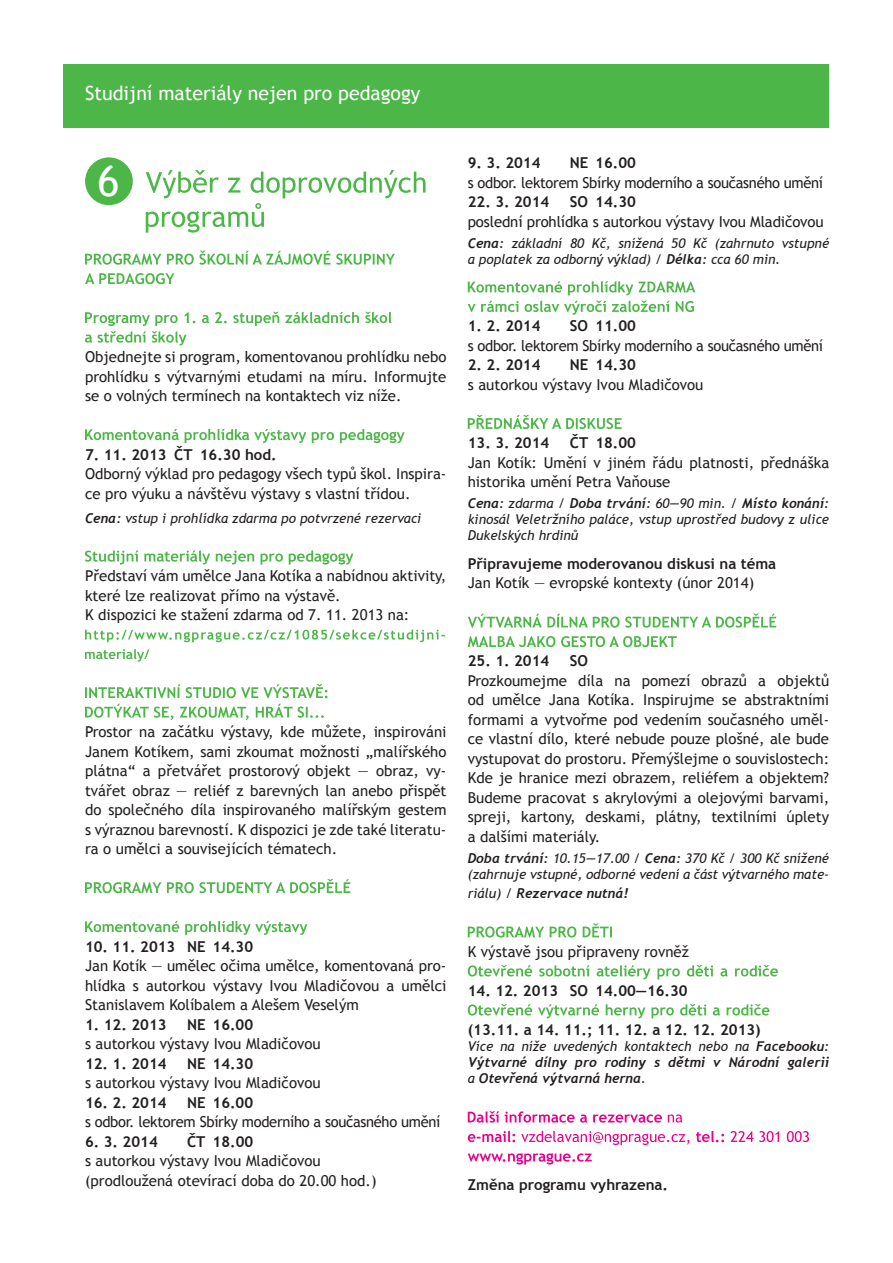
<style>
.page{position:relative;width:893px;height:1263px;background:#fff}
.page>*{position:absolute;margin:0;border:0;box-sizing:border-box;transform-origin:0 0}
.t1{font:42px "Trebuchet MS";color:#fff}
.t2{font:19.5px "Trebuchet MS";color:#fff}
.t3{font:15px/19.5px "Trebuchet MS";color:#231f20;text-align:justify}
.t4{font:700 15px "Trebuchet MS";color:#231f20}
.t5{font:15px "Trebuchet MS";letter-spacing:-.02em;color:#231f20}
.t6{font:italic 13.5px/16.2px "Trebuchet MS";color:#231f20}
.t7{font:italic 700 13.5px/16.2px "Trebuchet";color:#231f20}
.s1{font-family:"Trebuchet";font-weight:700}
.s2{font-family:"Trebuchet MS";font-weight:400}
</style>
<div class="page">
<div style="left:64px;top:64px;width:765px;height:64px;background:#4cb748"></div>
<div style="left:85px;top:157px;width:48px;height:48px;background:#4cb748;border-radius:50%"></div>
<svg style="left:146px;top:170px;width:279px;height:63px"></svg>
<svg style="left:85px;top:251px;width:310px;height:14px"></svg>
<svg style="left:85px;top:273px;width:89px;height:11px"></svg>
<svg style="left:85px;top:312px;width:307px;height:34px"></svg>
<svg style="left:85px;top:429px;width:320px;height:14px"></svg>
<svg style="left:85px;top:550px;width:268px;height:15px"></svg>
<svg style="left:85px;top:629px;width:360px;height:13px"></svg>
<svg style="left:85px;top:649px;width:64px;height:13px"></svg>
<svg style="left:85px;top:684px;width:242px;height:14px"></svg>
<svg style="left:85px;top:704px;width:239px;height:16px"></svg>
<svg style="left:85px;top:879px;width:265px;height:14px"></svg>
<svg style="left:85px;top:921px;width:222px;height:14px"></svg>
<svg style="left:468px;top:281px;width:227px;height:14px"></svg>
<svg style="left:468px;top:301px;width:226px;height:14px"></svg>
<svg style="left:468px;top:415px;width:153px;height:14px"></svg>
<svg style="left:468px;top:614px;width:308px;height:14px"></svg>
<svg style="left:468px;top:636px;width:209px;height:11px"></svg>
<svg style="left:468px;top:923px;width:144px;height:15px"></svg>
<svg style="left:468px;top:965px;width:310px;height:14px"></svg>
<svg style="left:468px;top:1004px;width:301px;height:14px"></svg>
<svg style="left:468px;top:1111px;width:214px;height:12px"></svg>
<svg style="left:468px;top:1131px;width:341px;height:14px"></svg>
<svg style="left:468px;top:1153px;width:124px;height:12px"></svg>
<h2 class="t2" style="left:85px;top:81px;width:337px">Studijní materiály nejen pro pedagogy</h2>
<h1 class="t1" style="left:98px;top:157px;width:24px">6</h1>
<p class="t3" style="left:85px;top:347px;width:363px">Objednejte si program, komentovanou prohlídku nebo prohlídku s výtvarnými etudami na míru. Informujte se o volných termínech na kontaktech viz níže.</p>
<p class="t4" style="left:85px;top:445px;width:193px">7. 11. 2013 ČT 16.30 hod.</p>
<p class="t3" style="left:85px;top:464px;width:363px">Odborný výklad pro pedagogy všech typů škol. Inspira&shy;ce pro výuku a návštěvu výstavy s vlastní třídou.</p>
<p class="t6" style="left:85px;top:510px;width:338px"><span class="s1">Cena:</span> vstup i prohlídka zdarma po potvrzené rezervaci</p>
<p class="t3" style="left:85px;top:566px;width:363px;text-align:left">Představí vám umělce Jana Kotíka a nabídnou aktivity, které lze realizovat přímo na výstavě.<br>K dispozici ke stažení zdarma od 7. 11. 2013 na:</p>
<p class="t3" style="left:85px;top:722px;width:363px">Prostor na začátku výstavy, kde můžete, inspirováni Janem Kotíkem, sami zkoumat možnosti „malířského plátna“ a přetvářet prostorový objekt — obraz, vy&shy;tvářet obraz — reliéf z barevných lan anebo přispět do společného díla inspirovaného malířským gestem s výraznou barevností. K dispozici je zde také literatu&shy;ra o umělci a souvisejících tématech.</p>
<p class="t4" style="left:85px;top:937px;width:170px">10. 11. 2013 NE 14.30</p>
<p class="t3" style="left:85px;top:956px;width:363px">Jan Kotík — umělec očima umělce, komentovaná pro&shy;hlídka s autorkou výstavy Ivou Mladičovou a umělci Stanislavem Kolíbalem a Alešem Veselým</p>
<p class="t4" style="left:85px;top:1015px;width:83px">1. 12. 2013</p>
<p class="t4" style="left:187px;top:1015px;width:68px">NE 16.00</p>
<p class="t3" style="left:85px;top:1034px;width:237px">s autorkou výstavy Ivou Mladičovou</p>
<p class="t4" style="left:85px;top:1054px;width:83px">12. 1. 2014</p>
<p class="t4" style="left:187px;top:1054px;width:68px">NE 14.30</p>
<p class="t3" style="left:85px;top:1073px;width:237px">s autorkou výstavy Ivou Mladičovou</p>
<p class="t4" style="left:85px;top:1093px;width:83px">16. 2. 2014</p>
<p class="t4" style="left:187px;top:1093px;width:68px">NE 16.00</p>
<p class="t5" style="left:85px;top:1113px;width:357px">s odbor. lektorem Sbírky moderního a současného umění</p>
<p class="t4" style="left:85px;top:1132px;width:74px">6. 3. 2014</p>
<p class="t4" style="left:187px;top:1132px;width:68px">ČT 18.00</p>
<p class="t3" style="left:85px;top:1151px;width:293px">s autorkou výstavy Ivou Mladičovou (prodloužená otevírací doba do 20.00 hod.)</p>
<p class="t4" style="left:468px;top:154px;width:74px">9. 3. 2014</p>
<p class="t4" style="left:570px;top:154px;width:68px">NE 16.00</p>
<p class="t5" style="left:468px;top:174px;width:357px">s odbor. lektorem Sbírky moderního a současného umění</p>
<p class="t4" style="left:468px;top:193px;width:83px">22. 3. 2014</p>
<p class="t4" style="left:570px;top:193px;width:68px">SO 14.30</p>
<p class="t3" style="left:468px;top:212px;width:357px">poslední prohlídka s autorkou výstavy Ivou Mladičovou</p>
<p class="t6" style="left:468px;top:235px;width:363px"><span class="s1">Cena:</span> základní 80 Kč, snížená 50 Kč (zahrnuto vstupné a poplatek za odborný výklad) / <span class="s1">Délka:</span> cca 60 min.</p>
<p class="t4" style="left:468px;top:317px;width:74px">1. 2. 2014</p>
<p class="t4" style="left:570px;top:317px;width:68px">SO 11.00</p>
<p class="t5" style="left:468px;top:337px;width:357px">s odbor. lektorem Sbírky moderního a současného umění</p>
<p class="t4" style="left:468px;top:356px;width:74px">2. 2. 2014</p>
<p class="t4" style="left:570px;top:356px;width:68px">NE 14.30</p>
<p class="t3" style="left:468px;top:375px;width:237px">s autorkou výstavy Ivou Mladičovou</p>
<p class="t4" style="left:468px;top:434px;width:83px">13. 3. 2014</p>
<p class="t4" style="left:570px;top:434px;width:68px">ČT 18.00</p>
<p class="t3" style="left:468px;top:453px;width:363px">Jan Kotík: Umění v jiném řádu platnosti, přednáška historika umění Petra Vaňouse</p>
<p class="t7" style="left:468px;top:495px;width:363px">Cena: <span class="s2">zdarma /</span> Doba trvání: <span class="s2">60—90 min. /</span> Místo konání:</p>
<p class="t6" style="left:468px;top:511px;width:363px">kinosál Veletržního paláce, vstup uprostřed budovy z ulice<br>Dukelských hrdinů</p>
<p class="t4" style="left:468px;top:555px;width:310px">Připravujeme moderovanou diskusi na téma</p>
<p class="t3" style="left:468px;top:573px;width:288px">Jan Kotík — evropské kontexty (únor 2014)</p>
<p class="t4" style="left:468px;top:652px;width:83px">25. 1. 2014</p>
<p class="t4" style="left:570px;top:652px;width:20px">SO</p>
<p class="t3" style="left:468px;top:671px;width:363px">Prozkoumejme díla na pomezí obrazů a objektů od umělce Jana Kotíka. Inspirujme se abstraktními formami a vytvořme pod vedením současného uměl&shy;ce vlastní dílo, které nebude pouze plošné, ale bude vystupovat do prostoru. Přemýšlejme o souvislostech:<br>Kde je hranice mezi obrazem, reliéfem a objektem?<br>Budeme pracovat s akrylovými a olejovými barvami, spreji, kartony, deskami, plátny, textilními úplety a dalšími materiály.</p>
<p class="t6" style="left:468px;top:850px;width:363px"><span class="s1">Doba trvání:</span> 10.15—17.00 / <span class="s1">Cena:</span> 370 Kč / 300 Kč snížené (zahrnuje vstupné, odborné vedení a část výtvarného mate-</p>
<p class="t7" style="left:468px;top:885px;width:162px"><span class="s2">riálu) /</span> Rezervace nutná!</p>
<p class="t3" style="left:468px;top:942px;width:223px">K výstavě jsou připraveny rovněž</p>
<p class="t4" style="left:468px;top:982px;width:221px">14. 12. 2013 SO 14.00—16.30</p>
<p class="t4" style="left:468px;top:1021px;width:294px">(13.11. a 14. 11.; 11. 12. a 12. 12. 2013)</p>
<p class="t6" style="left:468px;top:1038px;width:363px">Více na níže uvedených kontaktech nebo na <span class="s1">Facebooku:</span></p>
<p class="t7" style="left:468px;top:1054px;width:363px">Výtvarné dílny pro rodiny s dětmi v Národní galerii <span class="s2">a</span> Otevřená výtvarná herna<span class="s2">.</span></p>
<p class="t4" style="left:468px;top:1176px;width:202px">Změna programu vyhrazena.</p>
</div>
